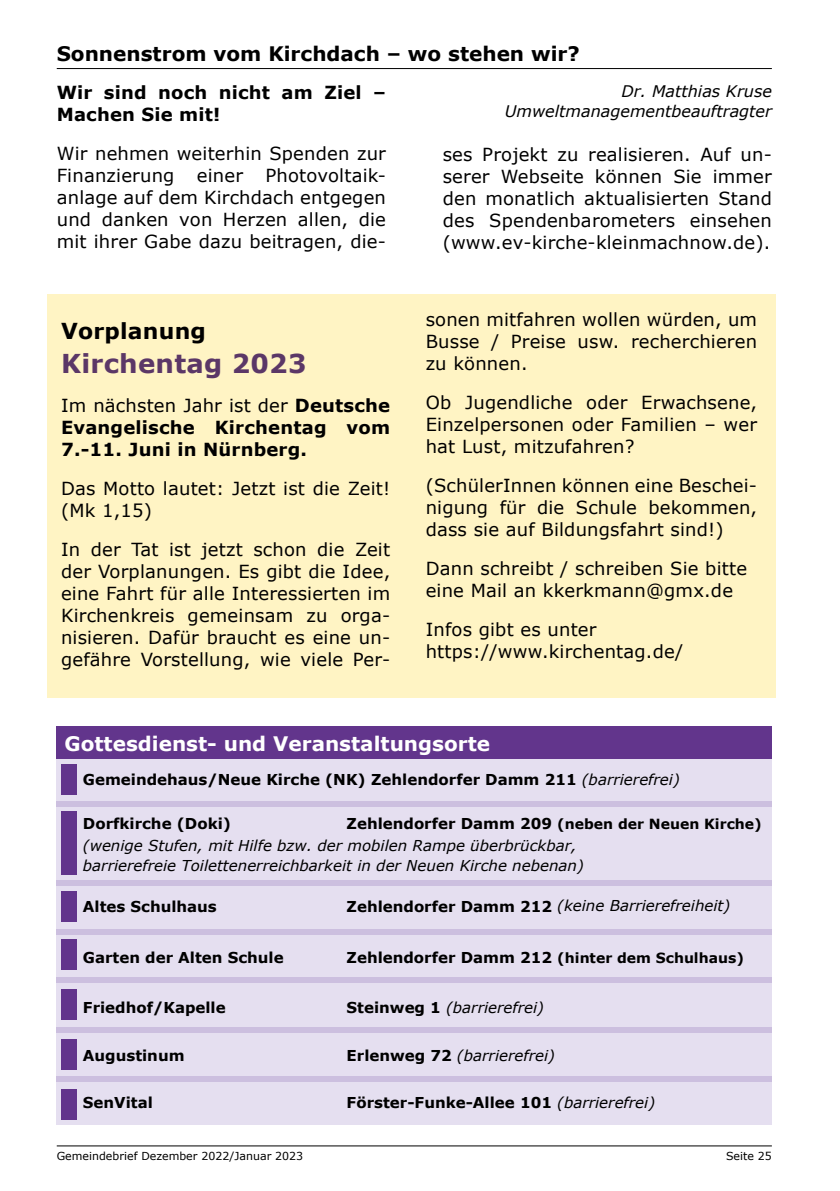
<style>
.page{position:relative;width:840px;height:1191px;background:#fff}
.page>*{position:absolute;margin:0;border:0;box-sizing:border-box;transform-origin:0 0}
.t1{font:700 26px "Verdana";letter-spacing:.01em;color:#5b3767}
.t2{font:700 22px "Verdana";letter-spacing:.01em;color:#000}
.t3{font:700 20px "Verdana";color:#000}
.t4{font:700 20px "Verdana";color:#fff}
.t5{font:18px/22px "Verdana";letter-spacing:.01em;color:#000;text-align:justify}
.t6{font:700 18px/22px "Verdana";letter-spacing:.01em;color:#000}
.t7{font:italic 16px/19.2px "Verdana";color:#000;text-align:right}
.t8{font:italic 15px/20px "Verdana";color:#000}
.t9{font:700 15px "Verdana";color:#000}
.t10{font:700 14px "Verdana";color:#000}
.t11{font:11px "Verdana";color:#000}
.s1{font-weight:400}
.s2{font-weight:400;font-style:italic}
.s3{font-size:15px}
.s4{font-weight:700;font-style:normal}
</style>
<div class="page">
<div style="left:48px;top:293px;width:727px;height:404px;background:#fff4c4"></div>
<div style="left:57px;top:726px;width:714px;height:399px;background:#e5dff0"></div>
<div style="left:61px;top:1088px;width:16px;height:31px;background:#62358c"></div>
<div style="left:61px;top:1038px;width:16px;height:31px;background:#62358c"></div>
<div style="left:61px;top:989px;width:16px;height:31px;background:#62358c"></div>
<div style="left:61px;top:764px;width:16px;height:31px;background:#62358c"></div>
<div style="left:61px;top:811px;width:16px;height:63px;background:#62358c"></div>
<div style="left:61px;top:891px;width:16px;height:31px;background:#62358c"></div>
<div style="left:61px;top:939px;width:16px;height:31px;background:#62358c"></div>
<div style="left:57px;top:726px;width:714px;height:33px;background:#62358c"></div>
<div style="left:57px;top:800px;width:714px;height:6px;background:#ccbfdf"></div>
<div style="left:57px;top:880px;width:714px;height:6px;background:#ccbfdf"></div>
<div style="left:57px;top:928px;width:714px;height:6px;background:#ccbfdf"></div>
<div style="left:57px;top:976px;width:714px;height:6px;background:#ccbfdf"></div>
<div style="left:57px;top:1026px;width:714px;height:6px;background:#ccbfdf"></div>
<div style="left:57px;top:1076px;width:714px;height:6px;background:#ccbfdf"></div>
<hr style="left:57px;top:1145px;width:714px;height:1px;background:#000">
<hr style="left:57px;top:68px;width:714px;height:1px;background:#000">
<p class="t3" style="left:57px;top:40px;width:524px">Sonnenstrom vom Kirchdach – wo stehen wir?</p>
<p class="t7" style="left:504px;top:82px;width:268px">Dr. Matthias Kruse<br>Umweltmanagementbeauftragter</p>
<p class="t6" style="left:57px;top:81px;width:330px">Wir sind noch nicht am Ziel –<br>Machen Sie mit!</p>
<p class="t5" style="left:57px;top:143px;width:330px">Wir nehmen weiterhin Spenden zur Finanzierung einer Photovoltaik&shy;anlage auf dem Kirchdach entgegen und danken von Herzen allen, die mit ihrer Gabe dazu beitragen, die-</p>
<p class="t5" style="left:442px;top:144px;width:330px">ses Projekt zu realisieren. Auf un&shy;serer Webseite können Sie immer den monatlich aktualisierten Stand des Spendenbarometers einsehen (www.ev-kirche-kleinmachnow.de).</p>
<p class="t2" style="left:61px;top:316px;width:146px">Vorplanung</p>
<h1 class="t1" style="left:61px;top:346px;width:247px">Kirchentag 2023</h1>
<p class="t6" style="left:61px;top:394px;width:330px;text-align:justify"><span class="s1">Im nächsten Jahr ist der</span> Deutsche Evangelische Kirchentag vom 7.-11. Juni in Nürnberg.</p>
<p class="t5" style="left:61px;top:477px;width:330px">Das Motto lautet: Jetzt ist die Zeit! (Mk 1,15)</p>
<p class="t5" style="left:61px;top:538px;width:330px">In der Tat ist jetzt schon die Zeit der Vorplanungen. Es gibt die Idee, eine Fahrt für alle Interessierten im Kirchenkreis gemeinsam zu orga&shy;nisieren. Dafür braucht es eine un&shy;gefähre Vorstellung, wie viele Per-</p>
<p class="t5" style="left:425px;top:308px;width:333px">sonen mitfahren wollen würden, um Busse / Preise usw. recherchieren zu können.</p>
<p class="t5" style="left:425px;top:391px;width:333px">Ob Jugendliche oder Erwachsene, Einzelpersonen oder Familien – wer hat Lust, mitzufahren?</p>
<p class="t5" style="left:425px;top:474px;width:333px">(SchülerInnen können eine Beschei&shy;nigung für die Schule bekommen, dass sie auf Bildungsfahrt sind!)</p>
<p class="t5" style="left:425px;top:557px;width:323px">Dann schreibt / schreiben Sie bitte eine Mail an kkerkmann@gmx.de</p>
<p class="t5" style="left:425px;top:618px;width:259px">Infos gibt es unter https://www.kirchentag.de/</p>
<p class="t4" style="left:64px;top:730px;width:427px">Gottesdienst- und Veranstaltungsorte</p>
<p class="t9" style="left:83px;top:769px;width:598px">Gemeindehaus/Neue Kirche (NK) Zehlendorfer Damm 211 <span class="s2">(barrierefrei)</span></p>
<p class="t9" style="left:83px;top:814px;width:150px">Dorfkirche (Doki)</p>
<p class="t10" style="left:346px;top:815px;width:416px"><span class="s3">Zehlendorfer Damm 209</span> (neben der Neuen Kirche)</p>
<p class="t8" style="left:83px;top:836px;width:502px">(wenige Stufen, mit Hilfe bzw. der mobilen Rampe überbrückbar, barrierefreie Toilettenerreichbarkeit in der Neuen Kirche nebenan)</p>
<p class="t9" style="left:83px;top:897px;width:135px">Altes Schulhaus</p>
<p class="t8" style="left:346px;top:895px;width:385px"><span class="s4">Zehlendorfer Damm 212</span> (keine Barrierefreiheit)</p>
<p class="t9" style="left:83px;top:947px;width:202px">Garten der Alten Schule</p>
<p class="t10" style="left:346px;top:948px;width:398px"><span class="s3">Zehlendorfer Damm 212</span> (hinter dem Schulhaus)</p>
<p class="t9" style="left:83px;top:997px;width:144px">Friedhof/Kapelle</p>
<p class="t8" style="left:346px;top:997px;width:199px"><span class="s4">Steinweg 1</span> (barrierefrei)</p>
<p class="t9" style="left:83px;top:1045px;width:103px">Augustinum</p>
<p class="t8" style="left:346px;top:1045px;width:210px"><span class="s4">Erlenweg 72</span> (barrierefrei)</p>
<p class="t9" style="left:83px;top:1092px;width:71px">SenVital</p>
<p class="t9" style="left:346px;top:1092px;width:310px">Förster-Funke-Allee 101 <span class="s2">(barrierefrei)</span></p>
<p class="t11" style="left:57px;top:1148px;width:248px">Gemeindebrief Dezember 2022/Januar 2023</p>
<p class="t11" style="left:725px;top:1148px;width:47px">Seite 25</p>
</div>
